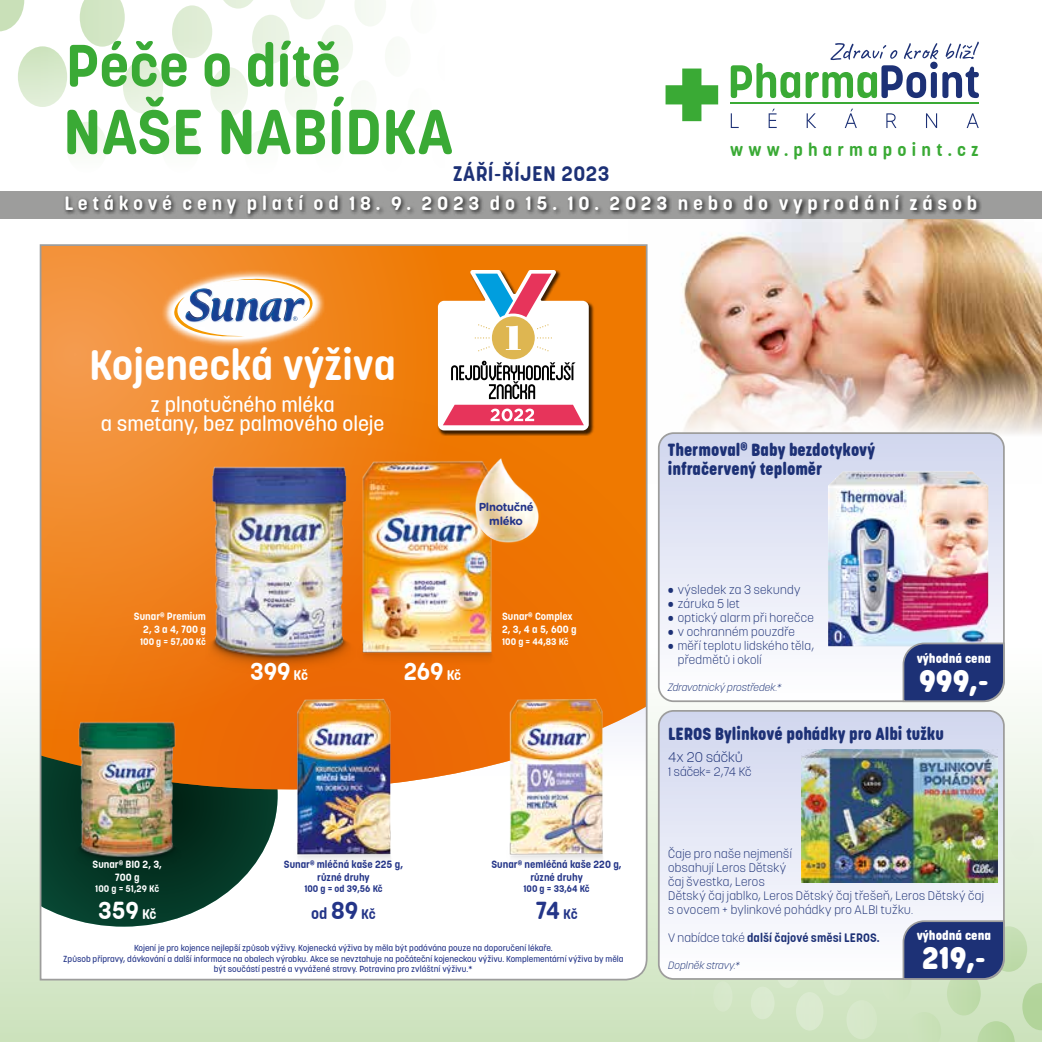
<style>
.page{position:relative;width:1042px;height:1042px;background:#fff}
.page>*{position:absolute;margin:0;border:0;box-sizing:border-box;transform-origin:0 0}
.t1{font:700 63px "Korolev Rounded";color:#3aaa35}
.t2{font:700 59.32px "Korolev Rounded";color:#3aaa35}
.t3{font:700 42.35px "Korolev Rounded";color:#fff}
.t4{font:800 31.32px "Korolev Rounded";color:#fff}
.t5{font:700 24.5px "Korolev Rounded";color:#fff}
.t6{font:700 24.5px "Korolev Rounded";color:#243588}
.t7{font:500 21px/18.7px "Korolev Rounded";color:#fff;text-align:center}
.t8{font:700 21px "Korolev Rounded";letter-spacing:.02em;color:#1d3176}
.t9{font:700 19.25px "Korolev Rounded";letter-spacing:.24em;color:#fff}
.t10{font:700 17.85px "Korolev Rounded";letter-spacing:.29em;color:#3aaa35}
.t11{font:800 17.5px/19.2px "Korolev Rounded";color:#1d3176;scale:.95 1}
.t12{font:700 15.75px "Korolev Rounded";color:#243588}
.t13{font:300 14px "Korolev Rounded";color:#1d3176}
.t14{font:800 12.95px "Korolev Rounded";color:#fff}
.t15{font:300 12.25px/14px "Korolev Rounded";letter-spacing:.025em;color:#1d3176}
.t16{font:700 12.25px "Korolev Rounded";letter-spacing:.005em;color:#1d3176}
.t17{font:300 12.25px "Korolev Rounded";color:#1d3176}
.t18{font:700 11.55px/13.8px "Gotham Rounded";letter-spacing:-.025em;color:#233488;text-align:center}
.t19{font:700 10.5px/12.6px "Korolev Rounded";color:#fff;text-align:right}
.t20{font:700 10.5px/12.6px "Korolev Rounded";color:#243588;text-align:center}
.t21{font:italic 300 10.5px "Korolev Rounded";letter-spacing:.005em;color:#1d3176}
.t22{font:700 9.62px "Korolev Rounded";color:#fff}
.t23{font:700 9.62px "Korolev Rounded";color:#243588}
.t24{font:500 8.75px/10.5px "Korolev Rounded";color:#243588;text-align:center}
.s1{font-size:14px}
.s2{font-size:24.5px}
.s3{font-weight:300}
</style>
<div class="page">
<img style="left:681px;top:218px;width:361px;height:216px">
<div style="left:0;top:645px;width:1042px;height:397px;background:linear-gradient(to bottom,#fff,#cce2bc)"></div>
<svg style="left:1009px;top:827px;width:26px;height:34px"></svg>
<div style="left:0;top:191px;width:1042px;height:27px;background:#9d9d9c"></div>
<svg style="left:0;top:0;width:382px;height:153px"></svg>
<div style="left:64px;top:192px;width:918px;height:27px;background:#000;opacity:.75"></div>
<hr style="left:731px;top:103px;width:248px;height:1px;background:#3aaa35">
<svg style="left:665px;top:69px;width:53px;height:52px"></svg>
<svg style="left:731px;top:113px;width:8px;height:15px"></svg>
<svg style="left:768px;top:109px;width:9px;height:19px"></svg>
<svg style="left:806px;top:113px;width:10px;height:15px"></svg>
<svg style="left:845px;top:109px;width:12px;height:19px"></svg>
<svg style="left:886px;top:113px;width:10px;height:15px"></svg>
<svg style="left:926px;top:113px;width:11px;height:15px"></svg>
<svg style="left:966px;top:113px;width:13px;height:15px"></svg>
<svg style="left:731px;top:42px;width:248px;height:56px"></svg>
<svg style="left:657px;top:431px;width:348px;height:272px"></svg>
<svg style="left:657px;top:709px;width:348px;height:271px;background:#dbdfee"></svg>
<svg style="left:679px;top:874px;width:363px;height:168px"></svg>
<img style="left:828px;top:471px;width:160px;height:175px">
<svg style="left:901px;top:642px;width:104px;height:61px;background:#364782"></svg>
<img style="left:802px;top:749px;width:195px;height:133px">
<img style="left:39px;top:244px;width:609px;height:737px">
<h2 class="t2" style="left:66px;top:29px;width:277px">Péče o dítě</h2>
<h1 class="t1" style="left:63px;top:93px;width:392px">NAŠE NABÍDKA</h1>
<h3 class="t8" style="left:453px;top:161px;width:158px">ZÁŘÍ-ŘÍJEN 2023</h3>
<h3 class="t10" style="left:730px;top:138px;width:250px">www.pharmapoint.cz</h3>
<h3 class="t9" style="left:64px;top:191px;width:914px">Letákové ceny platí od 18. 9. 2023 do 15. 10. 2023 nebo do vyprodání zásob</h3>
<h3 class="t3" style="left:89px;top:339px;width:308px">Kojenecká výživa</h3>
<h3 class="t7" style="left:101px;top:395px;width:285px">z plnotučného mléka<br>a smetany, bez palmového oleje</h3>
<h3 class="t18" style="left:479px;top:499px;width:57px">Plnotučné mléko</h3>
<p class="t19" style="left:134px;top:610px;width:73px">Sunar<sup>®</sup> Premium<br>2, 3 a 4, 700 g</p>
<p class="t22" style="left:140px;top:635px;width:67px">100 g = 57,00 Kč</p>
<h3 class="t5" style="left:250px;top:656px;width:60px">399 <span class="s1">Kč</span></h3>
<h3 class="t5" style="left:404px;top:656px;width:59px">269 <span class="s1">Kč</span></h3>
<p class="t19" style="left:502px;top:610px;width:76px;text-align:left">Sunar<sup>®</sup> Complex<br>2, 3, 4 a 5, 600 g</p>
<p class="t22" style="left:502px;top:635px;width:68px">100 g = 44,83 Kč</p>
<p class="t19" style="left:93px;top:858px;width:71px;text-align:center">Sunar<sup>®</sup> BIO 2, 3,<br>700 g</p>
<p class="t22" style="left:95px;top:883px;width:65px">100 g = 51,29 Kč</p>
<p class="t20" style="left:284px;top:858px;width:121px">Sunar<sup>®</sup> mléčná kaše 225 g, různé druhy</p>
<p class="t23" style="left:304px;top:883px;width:80px">100 g = od 39,56 Kč</p>
<p class="t20" style="left:491px;top:858px;width:132px">Sunar<sup>®</sup> nemléčná kaše 220 g, různé druhy</p>
<p class="t23" style="left:523px;top:883px;width:68px">100 g = 33,64 Kč</p>
<h3 class="t5" style="left:98px;top:895px;width:60px">359 <span class="s1">Kč</span></h3>
<h3 class="t12" style="left:311px;top:904px;width:66px">od <span class="s2">89</span> <span class="s1">Kč</span></h3>
<h3 class="t6" style="left:535px;top:895px;width:44px">74 <span class="s1">Kč</span></h3>
<p class="t24" style="left:63px;top:943px;width:562px">Kojení je pro kojence nejlepší způsob výživy. Kojenecká výživa by měla být podávána pouze na doporučení lékaře.<br>Způsob přípravy, dávkování a další informace na obalech výrobku. Akce se nevztahuje na počáteční kojeneckou výživu. Komplementární výživa by měla být součástí pestré a vyvážené stravy. Potravina pro zvláštní výživu.*</p>
<h3 class="t11" style="left:668px;top:440px;width:220px">Thermoval<sup>®</sup> Baby bezdotykový infračervený teploměr</h3>
<h3 class="t15" style="left:668px;top:583px;width:134px">• výsledek za 3 sekundy</h3>
<h3 class="t15" style="left:668px;top:597px;width:74px">• záruka 5 let</h3>
<h3 class="t15" style="left:668px;top:611px;width:148px">• optický alarm při horečce</h3>
<h3 class="t15" style="left:668px;top:625px;width:129px">• v ochranném pouzdře</h3>
<h3 class="t15" style="left:678px;top:639px;width:138px;text-indent:-10px">• měří teplotu lidského těla, předmětů i okolí</h3>
<p class="t21" style="left:668px;top:681px;width:115px">Zdravotnický prostředek.*</p>
<h3 class="t14" style="left:916px;top:650px;width:76px">výhodná cena</h3>
<h3 class="t4" style="left:919px;top:661px;width:71px">999,-</h3>
<h3 class="t11" style="left:668px;top:724px;width:292px">LEROS Bylinkové pohádky pro Albi tužku</h3>
<h3 class="t13" style="left:668px;top:748px;width:76px">4x 20 sáčků</h3>
<h3 class="t17" style="left:668px;top:764px;width:85px">1 sáček= 2,74 Kč</h3>
<h3 class="t15" style="left:668px;top:847px;width:317px">Čaje pro naše nejmenší<br>obsahují Leros Dětský<br>čaj švestka, Leros<br>Dětský čaj jablko, Leros Dětský čaj třešeň, Leros Dětský čaj s ovocem + bylinkové pohádky pro ALBI tužku.</h3>
<h3 class="t16" style="left:668px;top:930px;width:213px"><span class="s3">V nabídce také</span> další čajové směsi LEROS.</h3>
<p class="t21" style="left:668px;top:959px;width:74px">Doplněk stravy.*</p>
<h3 class="t14" style="left:916px;top:928px;width:76px">výhodná cena</h3>
<h3 class="t4" style="left:922px;top:939px;width:65px">219,-</h3>
</div>
